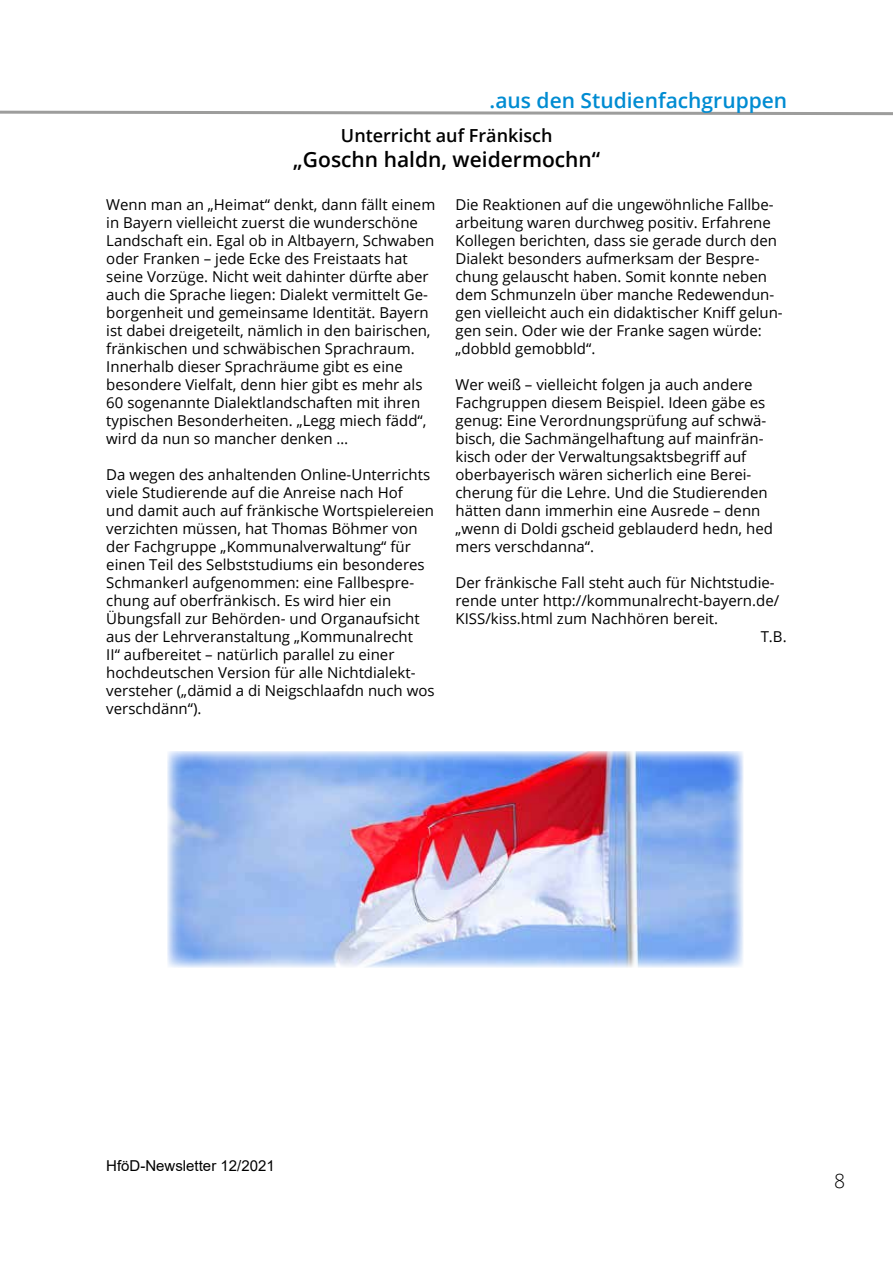
<style>
.page{position:relative;width:893px;height:1263px;background:#fff}
.page>*{position:absolute;margin:0;border:0;box-sizing:border-box;transform-origin:0 0}
.t1{font:600 21px "Open Sans";color:#008cd2}
.t2{font:600 21px "Open Sans";color:#000}
.t3{font:300 19.5px "Open Sans";color:#000}
.t4{font:600 18px "Open Sans";color:#000}
.t5{font:15px/18px "Open Sans";color:#000}
.t6{font:15px "Arial";color:#000}
</style>
<div class="page">
<svg style="left:0;top:110px;width:893px;height:6px"></svg>
<img style="left:168px;top:751px;width:575px;height:216px">
<h1 class="t1" style="left:490px;top:86px;width:299px">.aus den Studienfachgruppen</h1>
<p class="t4" style="left:341px;top:123px;width:213px">Unterricht auf Fränkisch</p>
<h1 class="t2" style="left:293px;top:145px;width:309px">„Goschn haldn, weidermochn“</h1>
<p class="t5" style="left:106px;top:195px;width:330px">Wenn man an „Heimat“ denkt, dann fällt einem in Bayern vielleicht zuerst die wunderschöne Landschaft ein. Egal ob in Altbayern, Schwaben oder Franken – jede Ecke des Freistaats hat seine Vorzüge. Nicht weit dahinter dürfte aber auch die Sprache liegen: Dialekt vermittelt Ge&shy;borgenheit und gemeinsame Identität. Bayern ist dabei dreigeteilt, nämlich in den bairischen, fränkischen und schwäbischen Sprachraum.<br>Innerhalb dieser Sprachräume gibt es eine besondere Vielfalt, denn hier gibt es mehr als 60 sogenannte Dialektlandschaften mit ihren typischen Besonderheiten. „Legg miech fädd“, wird da nun so mancher denken …</p>
<p class="t5" style="left:106px;top:465px;width:330px">Da wegen des anhaltenden Online-Unterrichts viele Studierende auf die Anreise nach Hof<br>und damit auch auf fränkische Wortspielereien verzichten müssen, hat Thomas Böhmer von der Fachgruppe „Kommunalverwaltung“ für einen Teil des Selbststudiums ein besonderes Schmankerl aufgenommen: eine Fallbespre&shy;chung auf oberfränkisch. Es wird hier ein Übungsfall zur Behörden- und Organaufsicht aus der Lehrveranstaltung „Kommunalrecht<br>II“ aufbereitet – natürlich parallel zu einer hochdeutschen Version für alle Nichtdialekt&shy;versteher („dämid a di Neigschlaafdn nuch wos verschdänn“).</p>
<p class="t5" style="left:455px;top:195px;width:329px">Die Reaktionen auf die ungewöhnliche Fallbe&shy;arbeitung waren durchweg positiv. Erfahrene Kollegen berichten, dass sie gerade durch den Dialekt besonders aufmerksam der Bespre&shy;chung gelauscht haben. Somit konnte neben dem Schmunzeln über manche Redewendun&shy;gen vielleicht auch ein didaktischer Kniff gelun&shy;gen sein. Oder wie der Franke sagen würde: „dobbld gemobbld“.</p>
<p class="t5" style="left:455px;top:375px;width:319px">Wer weiß – vielleicht folgen ja auch andere Fachgruppen diesem Beispiel. Ideen gäbe es genug: Eine Verordnungsprüfung auf schwä&shy;bisch, die Sachmängelhaftung auf mainfrän&shy;kisch oder der Verwaltungsaktsbegriff auf oberbayerisch wären sicherlich eine Berei&shy;cherung für die Lehre. Und die Studierenden hätten dann immerhin eine Ausrede – denn „wenn di Doldi gscheid geblauderd hedn, hed mers verschdanna“.</p>
<p class="t5" style="left:455px;top:573px;width:321px">Der fränkische Fall steht auch für Nichtstudie-</p>
<p class="t5" style="left:455px;top:591px;width:325px">rende unter http://kommunalrecht-bayern.de/</p>
<p class="t5" style="left:455px;top:609px;width:264px">KISS/kiss.html zum Nachhören bereit.</p>
<p class="t5" style="left:761px;top:627px;width:27px">T.B.</p>
<p class="t6" style="left:106px;top:1156px;width:170px">HföD-Newsletter 12/2021</p>
<h2 class="t3" style="left:834px;top:1168px;width:13px">8</h2>
</div>
